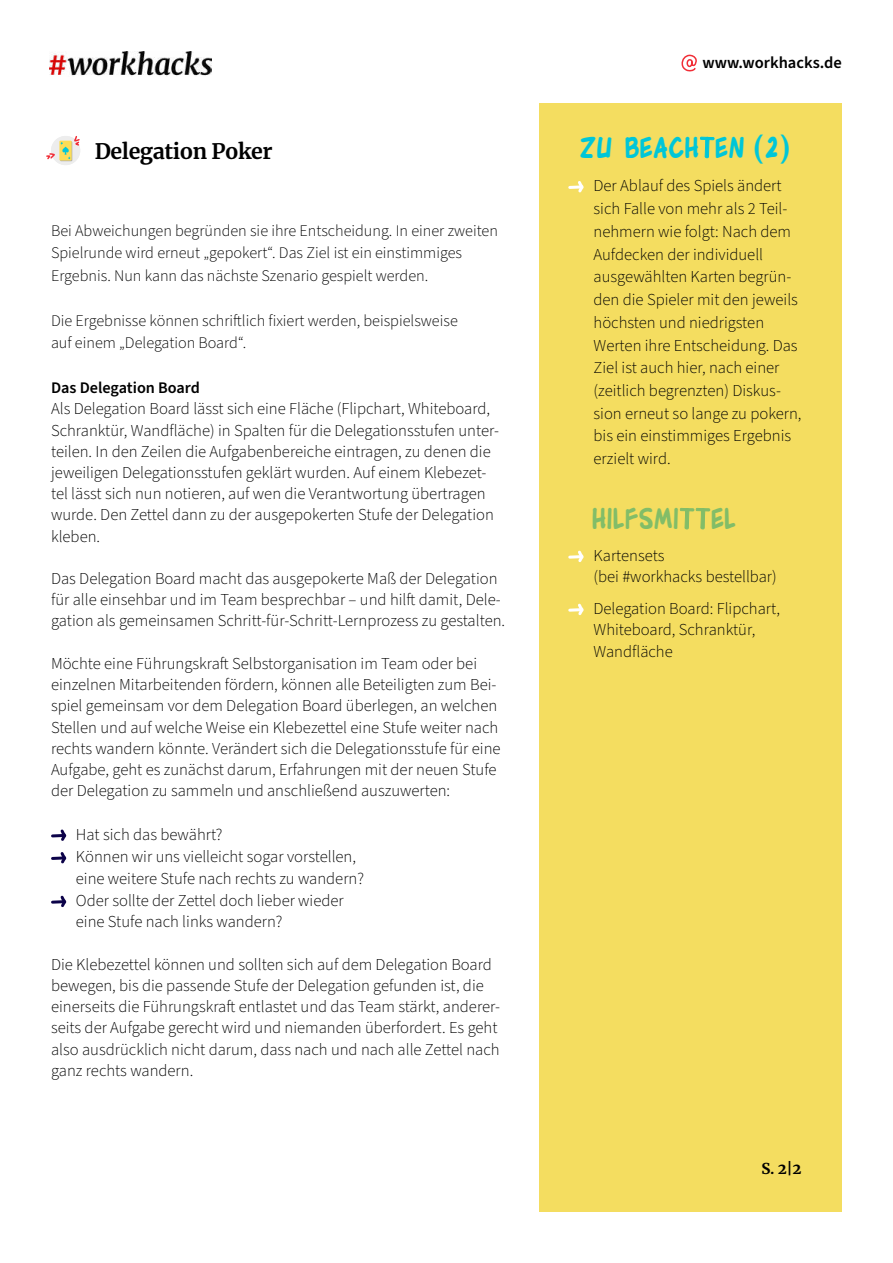
<style>
.page{position:relative;width:893px;height:1263px;background:#fff}
.page>*{position:absolute;margin:0;border:0;box-sizing:border-box;transform-origin:0 0}
.t1{font:700 30.3px "Edson Comics Bold";letter-spacing:.05em;color:#00c6d8}
.t2{font:700 30.3px "Edson Comics Bold";letter-spacing:.05em;color:#82bd68}
.t3{font:700 21.3px "Merriweather";letter-spacing:-.02em;color:#000}
.t4{font:300 16.65px/21.1px "Source Sans Pro";color:#000}
.t5{font:600 16.5px "Source Sans Pro";color:#000}
.t6{font:300 16.2px/22.5px "Source Sans Pro";color:#000}
.t7{font:600 16.2px "Source Sans Pro";color:#000}
.t8{font:700 15px "Merriweather";color:#000}
</style>
<div class="page">
<img style="left:49px;top:51px;width:162px;height:25px">
<svg style="left:51px;top:829px;width:16px;height:12px"></svg>
<svg style="left:51px;top:852px;width:16px;height:12px"></svg>
<svg style="left:51px;top:895px;width:16px;height:12px"></svg>
<div style="left:539px;top:103px;width:303px;height:1109px;background:#f4dd60"></div>
<svg style="left:700px;top:136px;width:15px;height:22px"></svg>
<svg style="left:568px;top:181px;width:16px;height:12px"></svg>
<svg style="left:680px;top:508px;width:30px;height:22px"></svg>
<svg style="left:568px;top:550px;width:16px;height:12px"></svg>
<svg style="left:568px;top:603px;width:16px;height:13px"></svg>
<svg style="left:51px;top:136px;width:29px;height:29px"></svg>
<svg style="left:46px;top:136px;width:34px;height:25px"></svg>
<svg style="left:681px;top:54px;width:16px;height:18px"></svg>
<p class="t3" style="left:95px;top:140px;width:179px">Delegation Poker</p>
<p class="t6" style="left:51px;top:220px;width:448px">Bei Abweichungen begründen sie ihre Entscheidung. In einer zweiten<br>Spielrunde wird erneut „gepokert“. Das Ziel ist ein einstimmiges<br>Ergebnis. Nun kann das nächste Szenario gespielt werden.</p>
<p class="t6" style="left:51px;top:310px;width:408px">Die Ergebnisse können schriftlich fixiert werden, beispielsweise auf einem „Delegation Board“.</p>
<p class="t7" style="left:51px;top:381px;width:151px">Das Delegation Board</p>
<p class="t4" style="left:51px;top:399px;width:449px">Als Delegation Board lässt sich eine Fläche (Flipchart, Whiteboard, Schranktür, Wandfläche) in Spalten für die Delegationsstufen unter&shy;teilen. In den Zeilen die Aufgabenbereiche eintragen, zu denen die jeweiligen Delegationsstufen geklärt wurden. Auf einem Klebezet&shy;tel lässt sich nun notieren, auf wen die Verantwortung übertragen wurde. Den Zettel dann zu der ausgepokerten Stufe der Delegation kleben.</p>
<p class="t4" style="left:51px;top:569px;width:456px">Das Delegation Board macht das ausgepokerte Maß der Delegation für alle einsehbar und im Team besprechbar – und hilft damit, Dele&shy;gation als gemeinsamen Schritt-für-Schritt-Lernprozess zu gestalten.</p>
<p class="t4" style="left:51px;top:654px;width:451px">Möchte eine Führungskraft Selbstorganisation im Team oder bei einzelnen Mitarbeitenden fördern, können alle Beteiligten zum Bei&shy;spiel gemeinsam vor dem Delegation Board überlegen, an welchen Stellen und auf welche Weise ein Klebezettel eine Stufe weiter nach rechts wandern könnte. Verändert sich die Delegationsstufe für eine Aufgabe, geht es zunächst darum, Erfahrungen mit der neuen Stufe der Delegation zu sammeln und anschließend auszuwerten:</p>
<p class="t4" style="left:76px;top:824px;width:290px;line-height:21.9px">Hat sich das bewährt?<br>Können wir uns vielleicht sogar vorstellen, eine weitere Stufe nach rechts zu wandern?<br>Oder sollte der Zettel doch lieber wieder eine Stufe nach links wandern?</p>
<p class="t4" style="left:51px;top:954px;width:450px">Die Klebezettel können und sollten sich auf dem Delegation Board bewegen, bis die passende Stufe der Delegation gefunden ist, die einerseits die Führungskraft entlastet und das Team stärkt, anderer&shy;seits der Aufgabe gerecht wird und niemanden überfordert. Es geht also ausdrücklich nicht darum, dass nach und nach alle Zettel nach ganz rechts wandern.</p>
<p class="t5" style="left:702px;top:56px;width:141px">www.workhacks.de</p>
<h1 class="t1" style="left:580px;top:135px;width:214px">ZU BEACH EN (2)</h1>
<p class="t4" style="left:594px;top:175px;width:209px;line-height:22.8px">Der Ablauf des Spiels ändert sich Falle von mehr als 2 Teil&shy;nehmern wie folgt: Nach dem<br>Aufdecken der individuell ausgewählten Karten begrün&shy;den die Spieler mit den jeweils höchsten und niedrigsten<br>Werten ihre Entscheidung. Das<br>Ziel ist auch hier, nach einer (zeitlich begrenzten) Diskus&shy;sion erneut so lange zu pokern, bis ein einstimmiges Ergebnis erzielt wird.</p>
<h1 class="t2" style="left:592px;top:506px;width:145px">HILFSMI EL</h1>
<p class="t4" style="left:594px;top:546px;width:185px">Kartensets<br>(bei #workhacks bestellbar)</p>
<p class="t4" style="left:594px;top:599px;width:188px">Delegation Board: Flipchart,<br>Whiteboard, Schranktür,<br>Wandfläche</p>
<p class="t8" style="left:762px;top:1161px;width:41px">S. 2|2</p>
</div>
